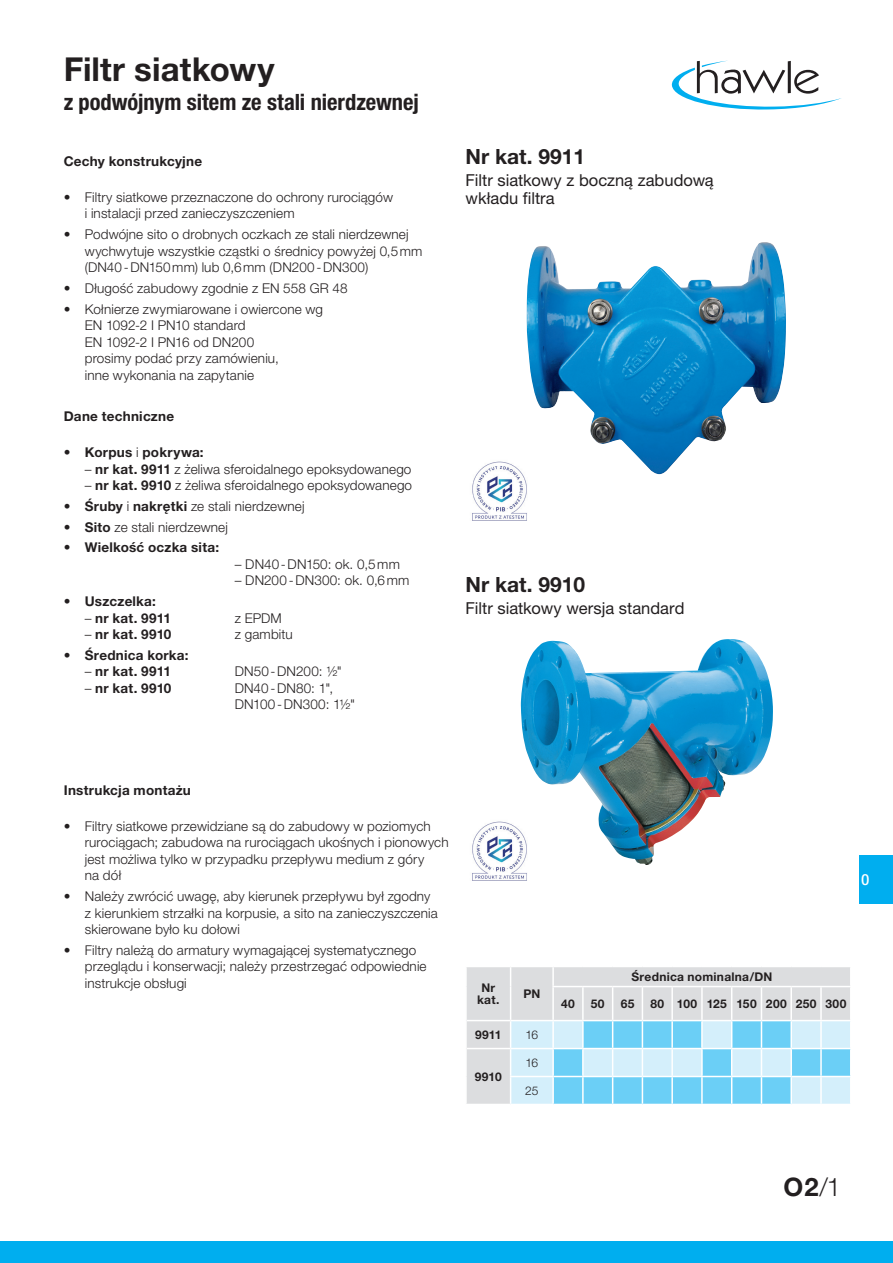
<style>
.page{position:relative;width:893px;height:1263px;background:#fff}
.page>*{position:absolute;margin:0;border:0;box-sizing:border-box;transform-origin:0 0}
.t1{font:700 33px "Helvetica Neue LT Pro";letter-spacing:.005em;color:#231f20}
.t2{font:700 25.5px "Helvetica Neue LT Pro";color:#231f20}
.t3{font:700 condensed 22.5px "Helvetica Neue LT Pro";color:#231f20}
.t4{font:700 21px "Helvetica Neue LT Pro";color:#231f20}
.t5{font:16.5px/18px "Helvetica Neue LT Pro";color:#231f20}
.t6{font:500 condensed 15px "Helvetica Neue LT Pro";color:#fff}
.t7{font:300 13.5px/16.5px "Helvetica Neue LT Pro";letter-spacing:.01em;color:#231f20}
.t8{font:700 13.5px "Helvetica Neue LT Pro";letter-spacing:.015em;color:#231f20}
.t9{font:700 12px/12px "Helvetica Neue LT Pro";letter-spacing:.025em;color:#231f20;text-align:center}
.t10{font:300 12px "Helvetica Neue LT Pro";color:#231f20}
.s1{font-weight:300}
.s2{font-weight:700}
</style>
<div class="page">
<div style="left:0;top:1242px;width:893px;height:21px;background:#00aeef"></div>
<svg style="left:671px;top:61px;width:171px;height:49px"></svg>
<div style="left:859px;top:855px;width:34px;height:48px;background:#00aeef"></div>
<img style="left:526px;top:242px;width:260px;height:232px">
<svg style="left:520px;top:639px;width:253px;height:137px"></svg>
<img style="left:521px;top:639px;width:213px;height:226px">
<div style="left:467px;top:967px;width:383px;height:137px;background:#dcdddf"></div>
<svg style="left:510px;top:967px;width:1px;height:19px"></svg>
<hr style="left:510px;top:986px;width:1px;height:34px;background:#fff">
<svg style="left:466px;top:967px;width:1px;height:19px"></svg>
<svg style="left:552px;top:967px;width:2px;height:19px"></svg>
<hr style="left:552px;top:986px;width:31px;height:1px;background:#fff">
<hr style="left:552px;top:987px;width:2px;height:33px;background:#fff">
<hr style="left:583px;top:986px;width:30px;height:1px;background:#fff">
<hr style="left:582px;top:987px;width:2px;height:33px;background:#fff">
<svg style="left:613px;top:986px;width:29px;height:1px"></svg>
<hr style="left:612px;top:987px;width:1px;height:33px;background:#fff">
<hr style="left:642px;top:986px;width:30px;height:1px;background:#fff">
<hr style="left:642px;top:987px;width:1px;height:33px;background:#fff">
<hr style="left:672px;top:986px;width:30px;height:1px;background:#fff">
<hr style="left:671px;top:987px;width:2px;height:33px;background:#fff">
<hr style="left:702px;top:986px;width:30px;height:1px;background:#fff">
<hr style="left:701px;top:987px;width:2px;height:33px;background:#fff">
<svg style="left:732px;top:986px;width:29px;height:1px"></svg>
<hr style="left:731px;top:987px;width:1px;height:33px;background:#fff">
<hr style="left:761px;top:986px;width:30px;height:1px;background:#fff">
<hr style="left:761px;top:987px;width:1px;height:33px;background:#fff">
<hr style="left:791px;top:986px;width:30px;height:1px;background:#fff">
<hr style="left:790px;top:987px;width:2px;height:33px;background:#fff">
<hr style="left:821px;top:986px;width:30px;height:1px;background:#fff">
<hr style="left:820px;top:987px;width:2px;height:33px;background:#fff">
<hr style="left:467px;top:1020px;width:44px;height:1px;background:#fff">
<hr style="left:467px;top:1048px;width:44px;height:1px;background:#fff">
<svg style="left:510px;top:1020px;width:341px;height:85px;background:#a7e1f9"></svg>
<hr style="left:761px;top:1104px;width:30px;height:1px;background:#fff">
<hr style="left:791px;top:1104px;width:30px;height:1px;background:#fff">
<hr style="left:821px;top:1104px;width:30px;height:1px;background:#fff">
<hr style="left:511px;top:1048px;width:42px;height:1px;background:#fff">
<hr style="left:510px;top:1076px;width:43px;height:1px;background:#fff">
<hr style="left:511px;top:1104px;width:42px;height:1px;background:#fff">
<img style="left:472px;top:819px;width:62px;height:62px">
<img style="left:472px;top:459px;width:62px;height:62px">
<h1 class="t1" style="left:64px;top:49px;width:212px">Filtr siatkowy</h1>
<h3 class="t3" style="left:64px;top:88px;width:357px">z podwójnym sitem ze stali nierdzewnej</h3>
<p class="t8" style="left:64px;top:152px;width:140px">Cechy konstrukcyjne</p>
<p class="t7" style="left:85px;top:188px;width:310px;text-indent:-21px">• Filtry siatkowe przeznaczone do ochrony rurociągów i instalacji przed zanieczyszczeniem</p>
<p class="t7" style="left:85px;top:226px;width:339px;text-indent:-21px">• Podwójne sito o drobnych oczkach ze stali nierdzewnej wychwytuje wszystkie cząstki o średnicy powyżej 0,5mm (DN40-DN150mm) lub 0,6mm (DN200-DN300)</p>
<p class="t7" style="left:64px;top:279px;width:285px">• Długość zabudowy zgodnie z EN 558 GR 48</p>
<p class="t7" style="left:85px;top:300px;width:240px;text-indent:-21px">• Kołnierze zwymiarowane i owiercone wg<br>EN 1092-2 I PN10 standard<br>EN 1092-2 I PN16 od DN200<br>prosimy podać przy zamówieniu,<br>inne wykonania na zapytanie</p>
<p class="t8" style="left:64px;top:408px;width:112px">Dane techniczne</p>
<p class="t8" style="left:64px;top:444px;width:141px">• Korpus <span class="s1">i</span> pokrywa:</p>
<p class="t7" style="left:85px;top:460px;width:328px">– <span class="s2">nr kat. 9911</span> z żeliwa sferoidalnego epoksydowanego</p>
<p class="t7" style="left:85px;top:477px;width:329px">– <span class="s2">nr kat. 9910</span> z żeliwa sferoidalnego epoksydowanego</p>
<p class="t7" style="left:64px;top:497px;width:242px"><span class="s2">• Śruby</span> i <span class="s2">nakrętki</span> ze stali nierdzewnej</p>
<p class="t7" style="left:64px;top:518px;width:166px"><span class="s2">• Sito</span> ze stali nierdzewnej</p>
<p class="t8" style="left:64px;top:539px;width:157px">• Wielkość oczka sita:</p>
<p class="t7" style="left:235px;top:555px;width:167px">– DN40-DN150: ok. 0,5mm</p>
<p class="t7" style="left:235px;top:572px;width:176px">– DN200-DN300: ok. 0,6mm</p>
<p class="t8" style="left:64px;top:593px;width:94px">• Uszczelka:</p>
<p class="t8" style="left:85px;top:609px;width:88px"><span class="s1">–</span> nr kat. 9911</p>
<p class="t7" style="left:235px;top:609px;width:49px">z EPDM</p>
<p class="t8" style="left:85px;top:626px;width:88px"><span class="s1">–</span> nr kat. 9910</p>
<p class="t7" style="left:235px;top:626px;width:60px">z gambitu</p>
<p class="t8" style="left:64px;top:647px;width:126px">• Średnica korka:</p>
<p class="t8" style="left:85px;top:663px;width:88px"><span class="s1">–</span> nr kat. 9911</p>
<p class="t7" style="left:235px;top:663px;width:108px">DN50-DN200: ½"</p>
<p class="t8" style="left:85px;top:680px;width:88px"><span class="s1">–</span> nr kat. 9910</p>
<p class="t7" style="left:235px;top:679px;width:122px">DN40-DN80: 1",<br>DN100-DN300: 1½"</p>
<h3 class="t4" style="left:466px;top:143px;width:121px">Nr kat. 9911</h3>
<p class="t5" style="left:466px;top:171px;width:250px">Filtr siatkowy z boczną zabudową wkładu filtra</p>
<h3 class="t4" style="left:466px;top:571px;width:121px">Nr kat. 9910</h3>
<p class="t5" style="left:466px;top:599px;width:220px">Filtr siatkowy wersja standard</p>
<p class="t8" style="left:64px;top:781px;width:129px">Instrukcja montażu</p>
<p class="t7" style="left:85px;top:817px;width:365px;text-indent:-21px">• Filtry siatkowe przewidziane są do zabudowy w poziomych rurociągach; zabudowa na rurociągach ukośnych i pionowych jest możliwa tylko w przypadku przepływu medium z góry<br>na dół</p>
<p class="t7" style="left:85px;top:888px;width:355px;text-indent:-21px">• Należy zwrócić uwagę, aby kierunek przepływu był zgodny z kierunkiem strzałki na korpusie, a sito na zanieczyszczenia skierowane było ku dołowi</p>
<p class="t7" style="left:85px;top:941px;width:343px;text-indent:-21px">• Filtry należą do armatury wymagającej systematycznego przeglądu i konserwacji; należy przestrzegać odpowiednie instrukcje obsługi</p>
<p class="t6" style="left:861px;top:870px;width:10px">O</p>
<p class="t9" style="left:477px;top:981px;width:24px">Nr kat.</p>
<p class="t9" style="left:523px;top:987px;width:18px">PN</p>
<p class="t9" style="left:475px;top:1028px;width:28px">9911</p>
<p class="t10" style="left:525px;top:1027px;width:14px">16</p>
<p class="t9" style="left:475px;top:1070px;width:29px">9910</p>
<p class="t10" style="left:525px;top:1055px;width:14px">16</p>
<p class="t10" style="left:525px;top:1083px;width:15px">25</p>
<p class="t9" style="left:631px;top:970px;width:142px">Średnica nominalna/DN</p>
<p class="t9" style="left:561px;top:997px;width:15px">40</p>
<p class="t9" style="left:591px;top:997px;width:15px">50</p>
<p class="t9" style="left:621px;top:997px;width:15px">65</p>
<p class="t9" style="left:650px;top:997px;width:197px">80 100 125 150 200 250 300</p>
<h2 class="t2" style="left:783px;top:1171px;width:59px">O2<span class="s1">/1</span></h2>
</div>
